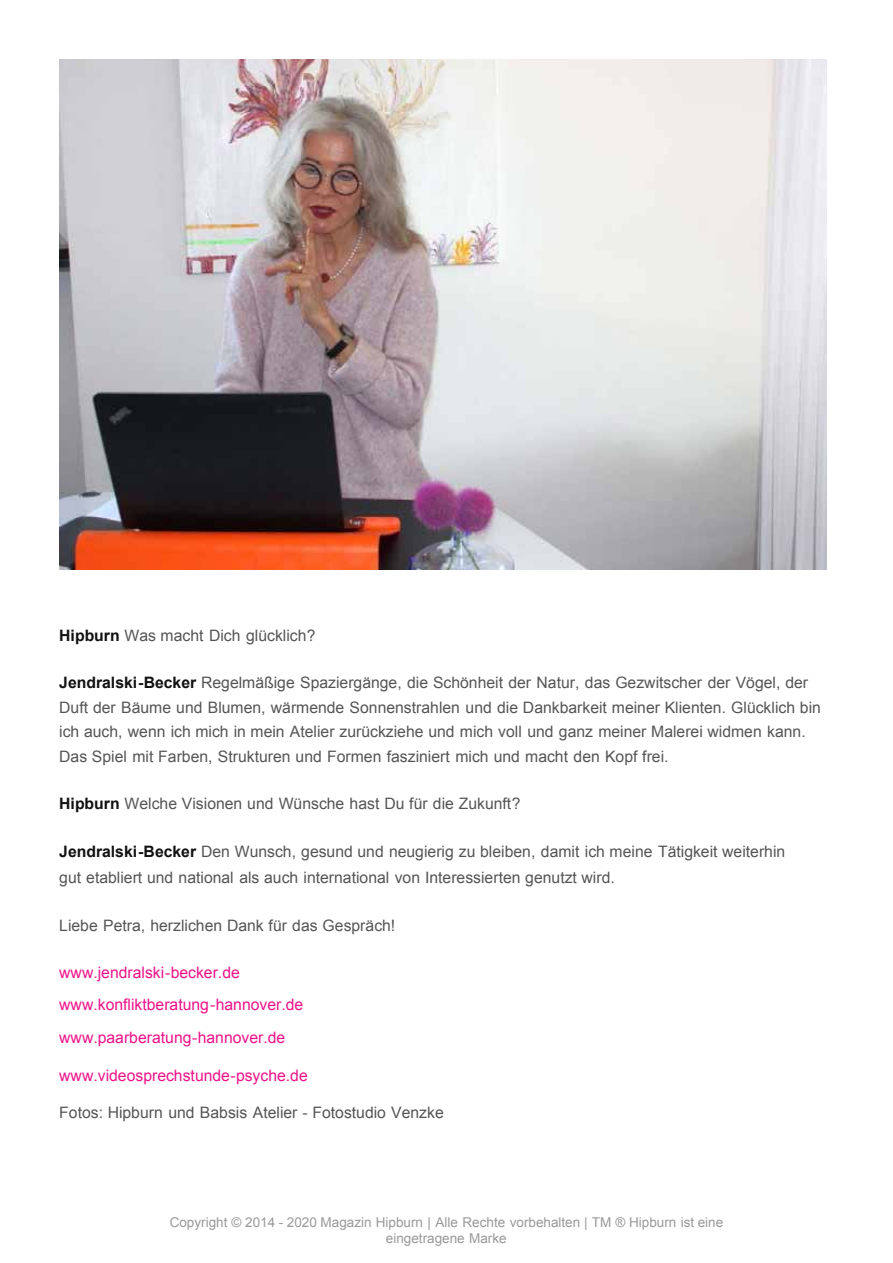
<style>
.page{position:relative;width:893px;height:1263px;background:#fff}
.page>*{position:absolute;margin:0;border:0;box-sizing:border-box;transform-origin:0 0}
.t1{font:15.75px/24.8px "Arial";color:#555}
.t2{font:15.75px/32px "Arial";color:#ee1289}
.t3{font:13.5px/15.8px "Arial";color:#999;text-align:center}
.s1{font-weight:700;color:#111}
</style>
<div class="page">
<img style="left:59px;top:59px;width:767px;height:511px">
<p class="t1" style="left:59px;top:623px;width:258px"><span class="s1">Hipburn</span> Was macht Dich glücklich?</p>
<p class="t1" style="left:59px;top:670px;width:763px"><span class="s1">Jendralski-Becker</span> Regelmäßige Spaziergänge, die Schönheit der Natur, das Gezwitscher der Vögel, der Duft der Bäume und Blumen, wärmende Sonnenstrahlen und die Dankbarkeit meiner Klienten. Glücklich bin ich auch, wenn ich mich in mein Atelier zurückziehe und mich voll und ganz meiner Malerei widmen kann.<br>Das Spiel mit Farben, Strukturen und Formen fasziniert mich und macht den Kopf frei.</p>
<p class="t1" style="left:59px;top:792px;width:462px"><span class="s1">Hipburn</span> Welche Visionen und Wünsche hast Du für die Zukunft?</p>
<p class="t1" style="left:59px;top:839px;width:727px"><span class="s1">Jendralski-Becker</span> Den Wunsch, gesund und neugierig zu bleiben, damit ich meine Tätigkeit weiterhin</p>
<p class="t1" style="left:59px;top:866px;width:557px">gut etabliert und national als auch international von Interessierten genutzt wird.</p>
<p class="t1" style="left:59px;top:913px;width:337px">Liebe Petra, herzlichen Dank für das Gespräch!</p>
<p class="t2" style="left:59px;top:957px;width:245px">www.jendralski-becker.de www.konfliktberatung-hannover.de</p>
<p class="t2" style="left:59px;top:1022px;width:227px">www.paarberatung-hannover.de</p>
<p class="t2" style="left:59px;top:1059px;width:250px">www.videosprechstunde-psyche.de</p>
<p class="t1" style="left:59px;top:1100px;width:386px">Fotos: Hipburn und Babsis Atelier - Fotostudio Venzke</p>
<p class="t3" style="left:170px;top:1214px;width:555px">Copyright © 2014 - 2020 Magazin Hipburn | Alle Rechte vorbehalten | TM ® Hipburn ist eine eingetragene Marke</p>
</div>
